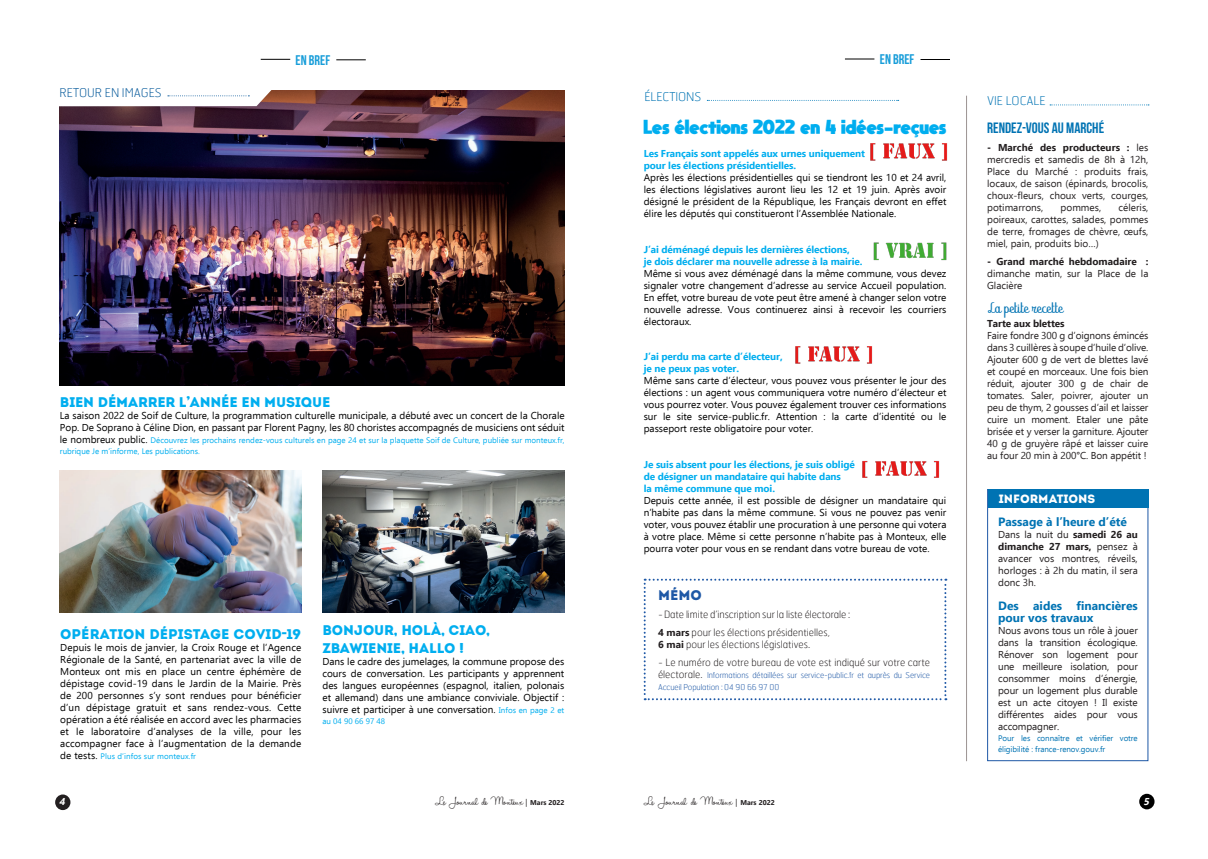
<style>
.page{position:relative;width:1208px;height:859px;background:#fff}
.page>*{position:absolute;margin:0;border:0;box-sizing:border-box;transform-origin:0 0}
.t1{font:15px "Bebas Neue";color:#0073b3}
.t2{font:14px/18px "Intro";letter-spacing:-.01em;color:#00aeef}
.t3{font:800 14px "moon get";letter-spacing:-.01em;color:#00aeef}
.t4{font:14px "Abecedary";color:#0073b3}
.t5{font:14px "Bebas Neue";color:#179dd9}
.t6{font:14px "Intro";color:#1e58a6}
.t7{font:13px "Halo Handletter";color:#231f20}
.t8{font:700 12px/12px "Ebrima";color:#0073b3}
.t9{font:100 12px "Hermes";color:#0073b3}
.t10{font:100 12px "Hermes";color:#05599a}
.t11{font:12px "Intro";color:#fff}
.t12{font:10px/12px "Ebrima";color:#000;text-align:justify}
.t13{font:10px/12px "Ebrima";color:#231f20;text-align:justify}
.t14{font:700 10px "Ebrima";letter-spacing:-.01em;color:#00aeef}
.t15{font:100 10px "Hermes";color:#231f20}
.t16{font:700 10px "Ebrima";letter-spacing:-.01em;color:#231f20}
.t17{font:italic 700 10px "Ebrima";color:#fff}
.t18{font:8px/11px "Ebrima";color:#00aeef}
.t19{font:100 8px/12px "Hermes";letter-spacing:-.01em;color:#1e58a6}
.t20{font:8px/11px "Ebrima";letter-spacing:-.01em;color:#0073b3}
.s1{font-family:"Acme Font"}
.s2{font-size:10px;color:#000}
.s3{font-size:8px;color:#00aeef}
.s4{font-family:"Ebrima";font-weight:700}
.s5{font-size:10px;color:#231f20}
.s6{font-weight:700}
.s7{font-family:"Ebrima";font-size:8px}
.s8{font-family:"Ebrima";font-weight:700;font-size:7px}
</style>
<div class="page">
<div style="left:1139px;top:794px;width:15px;height:15px;background:#000;border-radius:50%"></div>
<div style="left:55px;top:794px;width:15px;height:16px;background:#231f20;border-radius:50%"></div>
<div style="left:987px;top:489px;width:161px;height:272px;border:1px solid #1e58a6"></div>
<img style="left:60px;top:90px;width:504px;height:296px">
<svg style="left:60px;top:90px;width:214px;height:16px"></svg>
<hr style="left:336px;top:60px;width:30px;height:1px;background:#000">
<svg style="left:261px;top:59px;width:29px;height:1px"></svg>
<img style="left:60px;top:471px;width:241px;height:141px">
<hr style="left:920px;top:59px;width:30px;height:1px;background:#000">
<svg style="left:845px;top:59px;width:29px;height:1px"></svg>
<svg style="left:1050px;top:104px;width:99px;height:1px"></svg>
<hr style="left:966px;top:96px;width:1px;height:665px;background:#9b9392">
<img style="left:323px;top:471px;width:241px;height:141px">
<svg style="left:707px;top:100px;width:191px;height:1px"></svg>
<img style="left:870px;top:143px;width:78px;height:18px">
<img style="left:873px;top:242px;width:74px;height:19px">
<img style="left:795px;top:346px;width:78px;height:18px">
<img style="left:862px;top:461px;width:78px;height:17px">
<svg style="left:643px;top:579px;width:303px;height:121px"></svg>
<div style="left:987px;top:489px;width:161px;height:19px;background:#0073b3"></div>
<p class="t10" style="left:60px;top:85px;width:104px">RETOUR EN IMAGES</p>
<p class="t5" style="left:296px;top:52px;width:36px">EN BREF</p>
<p class="t2" style="left:60px;top:393px;width:272px">BIEN DÉMARRER L<span class="s1">’</span>ANNÉE EN MUSIQUE</p>
<p class="t12" style="left:60px;top:409px;width:506px">La saison 2022 de Soif de Culture, la programmation culturelle municipale, a débuté avec un concert de la Chorale<br>Pop. De Soprano à Céline Dion, en passant par Florent Pagny, les 80 choristes accompagnés de musiciens ont séduit</p>
<p class="t18" style="left:60px;top:434px;width:506px"><span class="s2">le nombreux public.</span> Découvrez les prochains rendez-vous culturels en page 24 et sur la plaquette Soif de Culture, publiée sur monteux.fr, rubrique Je m’informe, Les publications.</p>
<p class="t2" style="left:60px;top:625px;width:242px">OPÉRATION DÉPISTAGE COVID<span class="s1">-</span>19</p>
<p class="t12" style="left:60px;top:641px;width:243px">Depuis le mois de janvier, la Croix Rouge et l’Agence Régionale de la Santé, en partenariat avec la ville de Monteux ont mis en place un centre éphémère de dépistage covid-19 dans le Jardin de la Mairie. Près de 200 personnes s’y sont rendues pour bénéficier d’un dépistage gratuit et sans rendez-vous. Cette opération a été réalisée en accord avec les pharmacies et le laboratoire d’analyses de la ville, pour les accompagner face à l’augmentation de la demande</p>
<p class="t18" style="left:60px;top:750px;width:137px"><span class="s2">de tests.</span> Plus d’infos sur monteux.fr</p>
<p class="t2" style="left:322px;top:621px;width:169px">BONJOUR, HOLÀ, CIAO,<br>ZBAWIENIE, HALLO !</p>
<p class="t12" style="left:322px;top:655px;width:243px">Dans le cadre des jumelages, la commune propose des cours de conversation. Les participants y apprennent des langues européennes (espagnol, italien, polonais et allemand) dans une ambiance conviviale. Objectif : suivre et participer à une conversation. <span class="s3">Infos en page 2 et</span></p>
<p class="t18" style="left:322px;top:715px;width:64px">au 04 90 66 97 48</p>
<p class="t9" style="left:644px;top:90px;width:59px">ÉLECTIONS</p>
<p class="t5" style="left:880px;top:52px;width:36px">EN BREF</p>
<p class="t3" style="left:643px;top:118px;width:304px">Les élections 2022 en 4 idées-reçues</p>
<p class="t14" style="left:643px;top:146px;width:223px">Les Français sont appelés aux urnes uniquement</p>
<p class="t14" style="left:643px;top:158px;width:154px">pour les élections présidentielles.</p>
<p class="t12" style="left:643px;top:171px;width:304px">Après les élections présidentielles qui se tiendront les 10 et 24 avril, les élections législatives auront lieu les 12 et 19 juin. Après avoir désigné le président de la République, les Français devront en effet élire les députés qui constitueront l’Assemblée Nationale.</p>
<p class="t14" style="left:643px;top:242px;width:208px">J’ai déménagé depuis les dernières élections,</p>
<p class="t14" style="left:643px;top:254px;width:220px">je dois déclarer ma nouvelle adresse à la mairie.</p>
<p class="t12" style="left:643px;top:267px;width:304px">Même si vous avez déménagé dans la même commune, vous devez signaler votre changement d’adresse au service Accueil population.<br>En effet, votre bureau de vote peut être amené à changer selon votre nouvelle adresse. Vous continuerez ainsi à recevoir les courriers électoraux.</p>
<p class="t14" style="left:643px;top:349px;width:141px">J’ai perdu ma carte d’électeur,</p>
<p class="t14" style="left:643px;top:361px;width:97px">je ne peux pas voter.</p>
<p class="t12" style="left:643px;top:374px;width:304px">Même sans carte d’électeur, vous pouvez vous présenter le jour des élections : un agent vous communiquera votre numéro d’électeur et vous pourrez voter. Vous pouvez également trouver ces informations sur le site service-public.fr. Attention : la carte d’identité ou le passeport reste obligatoire pour voter.</p>
<p class="t14" style="left:643px;top:457px;width:213px">Je suis absent pour les élections, je suis obligé</p>
<p class="t14" style="left:643px;top:469px;width:199px">de désigner un mandataire qui habite dans</p>
<p class="t14" style="left:643px;top:481px;width:133px">la même commune que moi.</p>
<p class="t12" style="left:643px;top:494px;width:304px">Depuis cette année, il est possible de désigner un mandataire qui n’habite pas dans la même commune. Si vous ne pouvez pas venir voter, vous pouvez établir une procuration à une personne qui votera à votre place. Même si cette personne n’habite pas à Monteux, elle pourra voter pour vous en se rendant dans votre bureau de vote.</p>
<p class="t6" style="left:658px;top:587px;width:45px">MÉMO</p>
<p class="t15" style="left:658px;top:608px;width:194px">-Date limite d’inscription sur la liste électorale :</p>
<p class="t15" style="left:658px;top:626px;width:173px"><span class="s4">4 mars</span> pour les élections présidentielles,</p>
<p class="t15" style="left:658px;top:638px;width:153px"><span class="s4">6 mai</span> pour les élections législatives.</p>
<p class="t15" style="left:658px;top:656px;width:273px">- Le numéro de votre bureau de vote est indiqué sur votre carte</p>
<p class="t19" style="left:658px;top:669px;width:273px"><span class="s5">électorale.</span> Informations détaillées sur service-public.fr et auprès du Service<br>Accueil Population : 04 90 66 97 00</p>
<p class="t9" style="left:987px;top:93px;width:60px">VIE LOCALE</p>
<p class="t1" style="left:987px;top:120px;width:119px">RENDEZ-VOUS AU MARCHÉ</p>
<p class="t13" style="left:987px;top:141px;width:163px"><span class="s6">- Marché des producteurs :</span> les mercredis et samedis de 8h à 12h, Place du Marché : produits frais, locaux, de saison (épinards, brocolis, choux-fleurs, choux verts, courges, potimarrons,</p>
<p class="t13" style="left:987px;top:201px;width:163px;text-indent:131px">céleris, poireaux, carottes, salades, pommes de terre, fromages de chèvre, œufs, miel, pain, produits bio…)</p>
<p class="t16" style="left:987px;top:253px;width:6px">-</p>
<p class="t13" style="left:1060px;top:201px;width:42px">pommes,</p>
<p class="t13" style="left:987px;top:255px;width:163px;text-indent:9px"><span class="s6">Grand marché hebdomadaire : </span>dimanche matin, sur la Place de la Glacière</p>
<p class="t4" style="left:987px;top:296px;width:78px">La petite recette</p>
<p class="t16" style="left:987px;top:315px;width:79px">Tarte aux blettes</p>
<p class="t13" style="left:987px;top:329px;width:163px">Faire fondre 300 g d’oignons émincés dans 3 cuillères à soupe d’huile d’olive.<br>Ajouter 600 g de vert de blettes lavé et coupé en morceaux. Une fois bien réduit, ajouter 300 g de chair de tomates. Saler, poivrer, ajouter un peu de thym, 2 gousses d’ail et laisser cuire un moment. Etaler une pâte brisée et y verser la garniture. Ajouter 40 g de gruyère râpé et laisser cuire au four 20 min à 200°C. Bon appétit !</p>
<p class="t11" style="left:999px;top:492px;width:98px">INFORMATIONS</p>
<p class="t8" style="left:998px;top:515px;width:130px">Passage à l’heure d’été</p>
<p class="t13" style="left:998px;top:528px;width:141px">Dans la nuit du <span class="s6">samedi 26 au dimanche 27 mars,</span> pensez à avancer vos montres, réveils, horloges : à 2h du matin, il sera donc 3h.</p>
<p class="t8" style="left:998px;top:599px;width:141px">Des aides financières pour vos travaux</p>
<p class="t13" style="left:998px;top:624px;width:141px">Nous avons tous un rôle à jouer dans la transition écologique.<br>Rénover son logement pour une meilleure isolation, pour consommer moins d’énergie, pour un logement plus durable est un acte citoyen ! Il existe différentes aides pour vous accompagner.</p>
<p class="t20" style="left:998px;top:733px;width:141px">Pour les connaître et vérifier votre éligibilité : france-renov.gouv.fr</p>
<p class="t17" style="left:59px;top:793px;width:10px">4</p>
<h3 class="t7" style="left:435px;top:794px;width:131px">Le Journal de Monteux <span class="s7">|</span> <span class="s8">Mars 2022</span></h3>
<h3 class="t7" style="left:643px;top:794px;width:133px">Le Journal de Monteux <span class="s7">|</span> <span class="s8">Mars 2022</span></h3>
<p class="t17" style="left:1143px;top:793px;width:10px">5</p>
</div>
